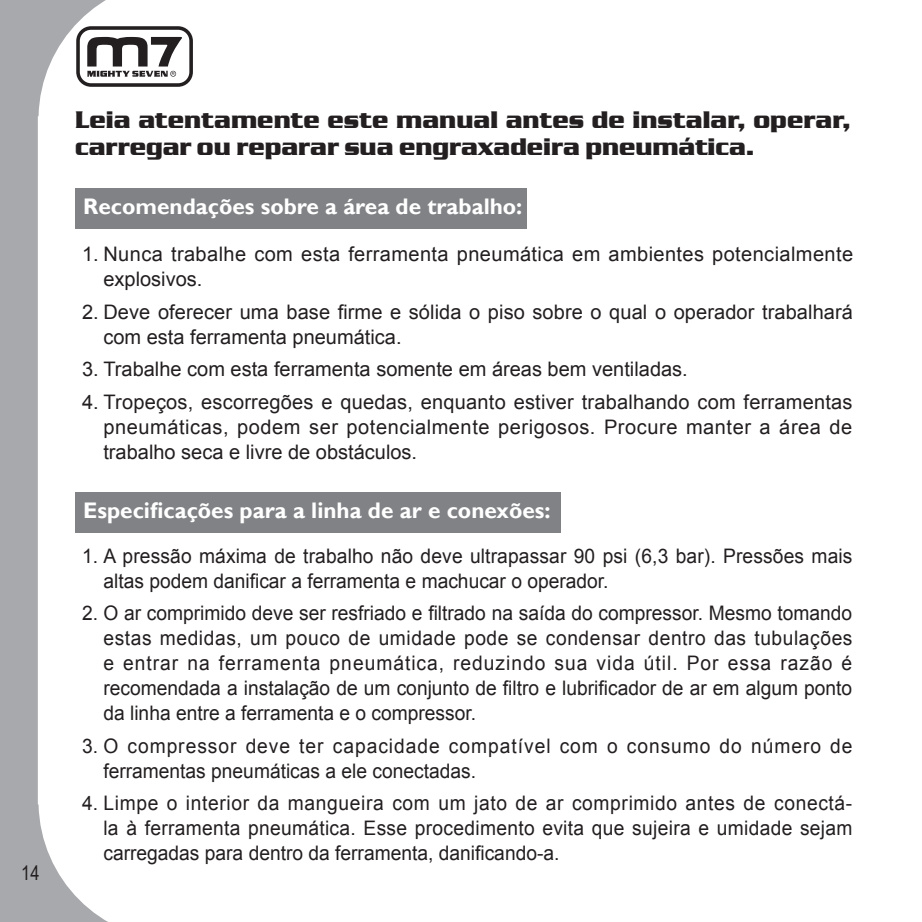
<style>
.page{position:relative;width:922px;height:922px;background:#fff}
.page>*{position:absolute;margin:0;border:0;box-sizing:border-box;transform-origin:0 0}
.t1{font:700 24.75px/27px "Serpentine D";letter-spacing:.005em;color:#231f20;scale:.91 1}
.t2{font:700 22.5px "Gill Sans";color:#fff}
.t3{font:20px/25px "Arial";color:#231f20;text-align:justify;scale:.96 1}
.t4{font:20px/25px "Arial";color:#231f20}
.t5{font:20px/25px "Arial";letter-spacing:.05em;color:#231f20;scale:.96 1}
.t6{font:20px/25px "Arial";letter-spacing:.02em;color:#231f20}
.t7{font:20px "Arial Narrow";color:#231f20}
</style>
<div class="page">
<svg style="left:0;top:0;width:174px;height:921px"></svg>
<svg style="left:76px;top:26px;width:117px;height:61px"></svg>
<div style="left:75px;top:188px;width:451px;height:40px;background:#808285"></div>
<div style="left:75px;top:492px;width:485px;height:40px;background:#808285"></div>
<p class="t7" style="left:21px;top:858px;width:20px">14</p>
<p class="t1" style="left:75px;top:107px;width:853px">Leia atentamente este manual antes de instalar, operar, carregar ou reparar sua engraxadeira pneumática.</p>
<p class="t2" style="left:83px;top:193px;width:440px">Recomendações sobre a área de trabalho:</p>
<p class="t6" style="left:103px;top:242px;width:751px;text-indent:-21px">1. Nunca trabalhe com esta ferramenta pneumática em ambientes potencialmente explosivos.</p>
<p class="t4" style="left:103px;top:299px;width:751px;text-indent:-21px">2. Deve oferecer uma base firme e sólida o piso sobre o qual o operador trabalhará com esta ferramenta pneumática.</p>
<p class="t4" style="left:82px;top:357px;width:607px">3. Trabalhe com esta ferramenta somente em áreas bem ventiladas.</p>
<p class="t4" style="left:103px;top:389px;width:750px;text-align:justify;text-indent:-21px">4. Tropeços, escorregões e quedas, enquanto estiver trabalhando com ferramentas pneumáticas, podem ser potencialmente perigosos. Procure manter a área de trabalho seca e livre de obstáculos.</p>
<p class="t2" style="left:83px;top:497px;width:468px">Especificações para a linha de ar e conexões:</p>
<p class="t3" style="left:103px;top:543px;width:781px;text-indent:-21px">1. A pressão máxima de trabalho não deve ultrapassar 90 psi (6,3 bar). Pressões mais altas podem danificar a ferramenta e machucar o operador.</p>
<p class="t3" style="left:103px;top:600px;width:781px;text-indent:-21px">2. O ar comprimido deve ser resfriado e filtrado na saída do compressor. Mesmo tomando estas medidas, um pouco de umidade pode se condensar dentro das tubulações e entrar na ferramenta pneumática, reduzindo sua vida útil. Por essa razão é recomendada a instalação de um conjunto de filtro e lubrificador de ar em algum ponto da linha entre a ferramenta e o compressor.</p>
<p class="t5" style="left:103px;top:733px;width:781px;text-indent:-21px">3. O compressor deve ter capacidade compatível com o consumo do número de ferramentas pneumáticas a ele conectadas.</p>
<p class="t3" style="left:103px;top:790px;width:781px;text-indent:-21px">4. Limpe o interior da mangueira com um jato de ar comprimido antes de conectá&shy;la à ferramenta pneumática. Esse procedimento evita que sujeira e umidade sejam carregadas para dentro da ferramenta, danificando-a.</p>
</div>
